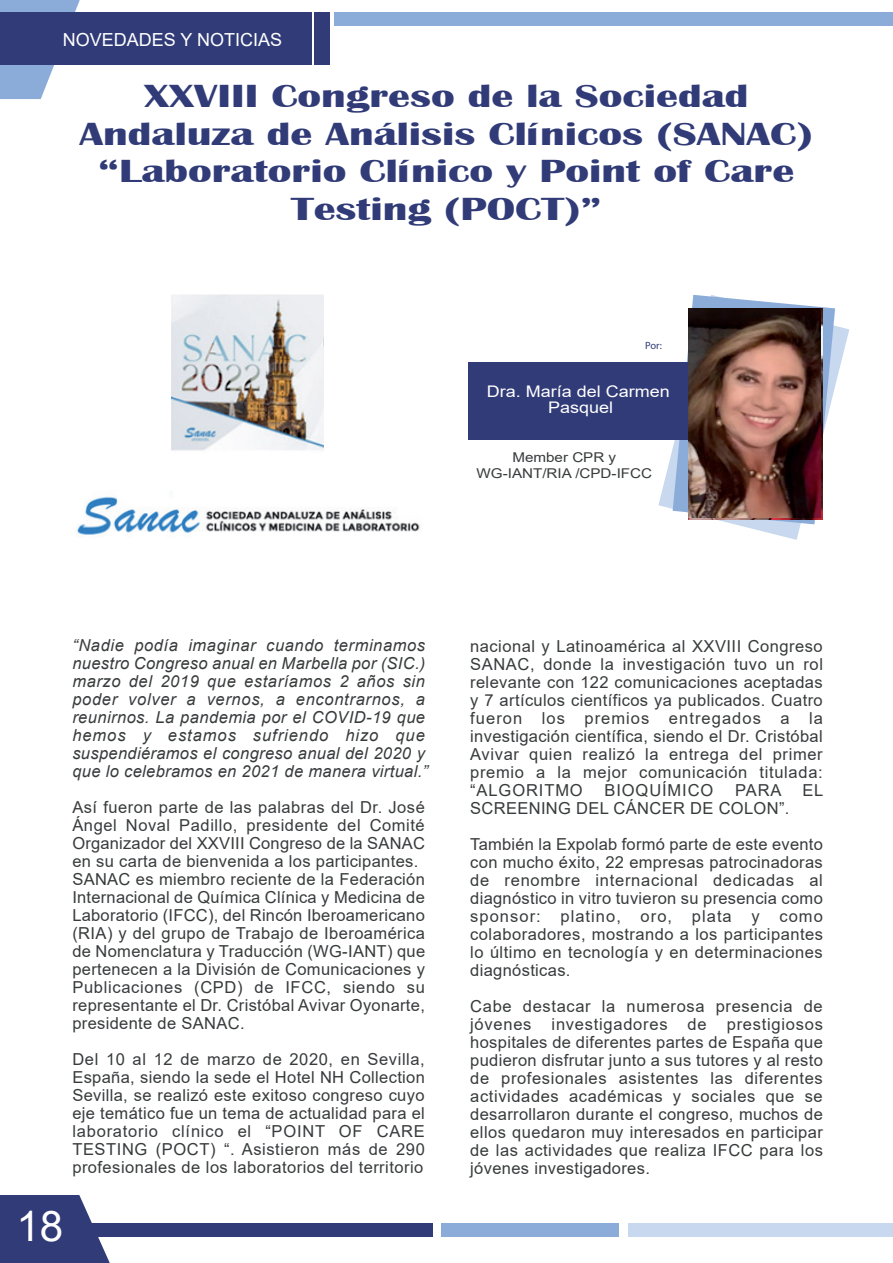
<style>
.page{position:relative;width:893px;height:1263px;background:#fff}
.page>*{position:absolute;margin:0;border:0;box-sizing:border-box;transform-origin:0 0}
.t1{font:42.15px "Arial";color:#fff}
.t2{font:700 33px/37.5px "Britannic";color:#303b77;text-align:center;scale:1.33 1}
.t3{font:18px "Arial";color:#fff}
.t4{font:16.5px/18px "Arial";letter-spacing:.02em;color:#383b3c;text-align:justify}
.t5{font:italic 16.5px/18px "Arial";letter-spacing:.025em;color:#383b3c}
.t6{font:16.5px "Arial";letter-spacing:.055em;color:#383b3c}
.t7{font:16.05px/16px "Arial";color:#fff;text-align:center;scale:1.13 1}
.t8{font:13.5px/16px "Arial";color:#383b3c;text-align:center;scale:1.13 1}
.t9{font:10.5px "Myriad Pro";color:#303b77}
</style>
<div class="page">
<svg style="left:0;top:0;width:80px;height:99px"></svg>
<div style="left:0;top:13px;width:311px;height:52px;background:#303b77"></div>
<div style="left:315px;top:13px;width:15px;height:52px;background:#303b77"></div>
<div style="left:335px;top:13px;width:558px;height:13px;background:#8bacd9"></div>
<div style="left:79px;top:1223px;width:354px;height:14px;background:#303b77"></div>
<div style="left:441px;top:1223px;width:178px;height:14px;background:#8bacd9"></div>
<div style="left:628px;top:1223px;width:265px;height:14px;background:#c8d8ee"></div>
<svg style="left:0;top:1195px;width:110px;height:68px"></svg>
<svg style="left:658px;top:326px;width:191px;height:214px"></svg>
<svg style="left:673px;top:295px;width:162px;height:229px"></svg>
<div style="left:469px;top:362px;width:220px;height:78px;background:#303b77"></div>
<img style="left:688px;top:308px;width:132px;height:210px">
<img style="left:171px;top:295px;width:153px;height:156px">
<img style="left:77px;top:491px;width:343px;height:44px">
<p class="t3" style="left:63px;top:28px;width:221px">NOVEDADES Y NOTICIAS</p>
<p class="t2" style="left:80px;top:78px;width:553px">XXVIII Congreso de la Sociedad<br>Andaluza de Análisis Clínicos (SANAC) “Laboratorio Clínico y Point of Care<br>Testing (POCT)”</p>
<p class="t9" style="left:645px;top:339px;width:18px">Por:</p>
<p class="t7" style="left:487px;top:383px;width:163px">Dra. María del Carmen<br>Pasquel</p>
<p class="t8" style="left:477px;top:449px;width:157px">Member CPR y<br>WG-IANT/RIA /CPD-IFCC</p>
<p class="t5" style="left:72px;top:637px;width:357px">“Nadie podía imaginar cuando terminamos nuestro Congreso anual en Marbella por (SIC.) marzo del 2019 que estaríamos 2 años sin poder volver a vernos, a encontrarnos, a reunirnos. La pandemia por el COVID-19 que hemos y estamos sufriendo hizo que suspendiéramos el congreso anual del 2020 y que lo celebramos en 2021 de manera virtual.”</p>
<p class="t4" style="left:72px;top:798px;width:354px;text-align:left">Así fueron parte de las palabras del Dr. José Ángel Noval Padillo, presidente del Comité Organizador del XXVIII Congreso de la SANAC en su carta de bienvenida a los participantes.<br>SANAC es miembro reciente de la Federación Internacional de Química Clínica y Medicina de Laboratorio (IFCC), del Rincón Iberoamericano (RIA) y del grupo de Trabajo de Iberoamérica de Nomenclatura y Traducción (WG-IANT) que pertenecen a la División de Comunicaciones y Publicaciones (CPD) de IFCC, siendo su representante el Dr. Cristóbal Avivar Oyonarte, presidente de SANAC.</p>
<p class="t4" style="left:72px;top:1050px;width:354px">Del 10 al 12 de marzo de 2020, en Sevilla, España, siendo la sede el Hotel NH Collection Sevilla, se realizó este exitoso congreso cuyo eje temático fue un tema de actualidad para el laboratorio clínico el “POINT OF CARE TESTING (POCT) “. Asistieron más de 290 profesionales de los laboratorios del territorio</p>
<p class="t1" style="left:16px;top:1197px;width:48px">18</p>
<p class="t4" style="left:470px;top:637px;width:354px">nacional y Latinoamérica al XXVIII Congreso SANAC, donde la investigación tuvo un rol relevante con 122 comunicaciones aceptadas y 7 artículos científicos ya publicados. Cuatro fueron los premios entregados a la investigación científica, siendo el Dr. Cristóbal Avivar quien realizó la entrega del primer premio a la mejor comunicación titulada: “ALGORITMO</p>
<p class="t6" style="left:604px;top:778px;width:110px">BIOQUÍMICO</p>
<p class="t4" style="left:735px;top:781px;width:48px">PARA</p>
<p class="t4" style="left:802px;top:781px;width:23px">EL</p>
<p class="t4" style="left:470px;top:790px;width:354px;line-height:36px">SCREENING DEL CÁNCER DE COLON”.<br>También la Expolab formó parte de este evento</p>
<p class="t4" style="left:470px;top:853px;width:354px">con mucho éxito, 22 empresas patrocinadoras de renombre internacional dedicadas al diagnóstico in vitro tuvieron su presencia como sponsor: platino, oro, plata y como colaboradores, mostrando a los participantes lo último en tecnología y en determinaciones diagnósticas.</p>
<p class="t4" style="left:470px;top:997px;width:354px">Cabe destacar la numerosa presencia de jóvenes investigadores de prestigiosos hospitales de diferentes partes de España que pudieron disfrutar junto a sus tutores y al resto de profesionales asistentes las diferentes actividades académicas y sociales que se desarrollaron durante el congreso, muchos de ellos quedaron muy interesados en participar de las actividades que realiza IFCC para los jóvenes investigadores.</p>
</div>
